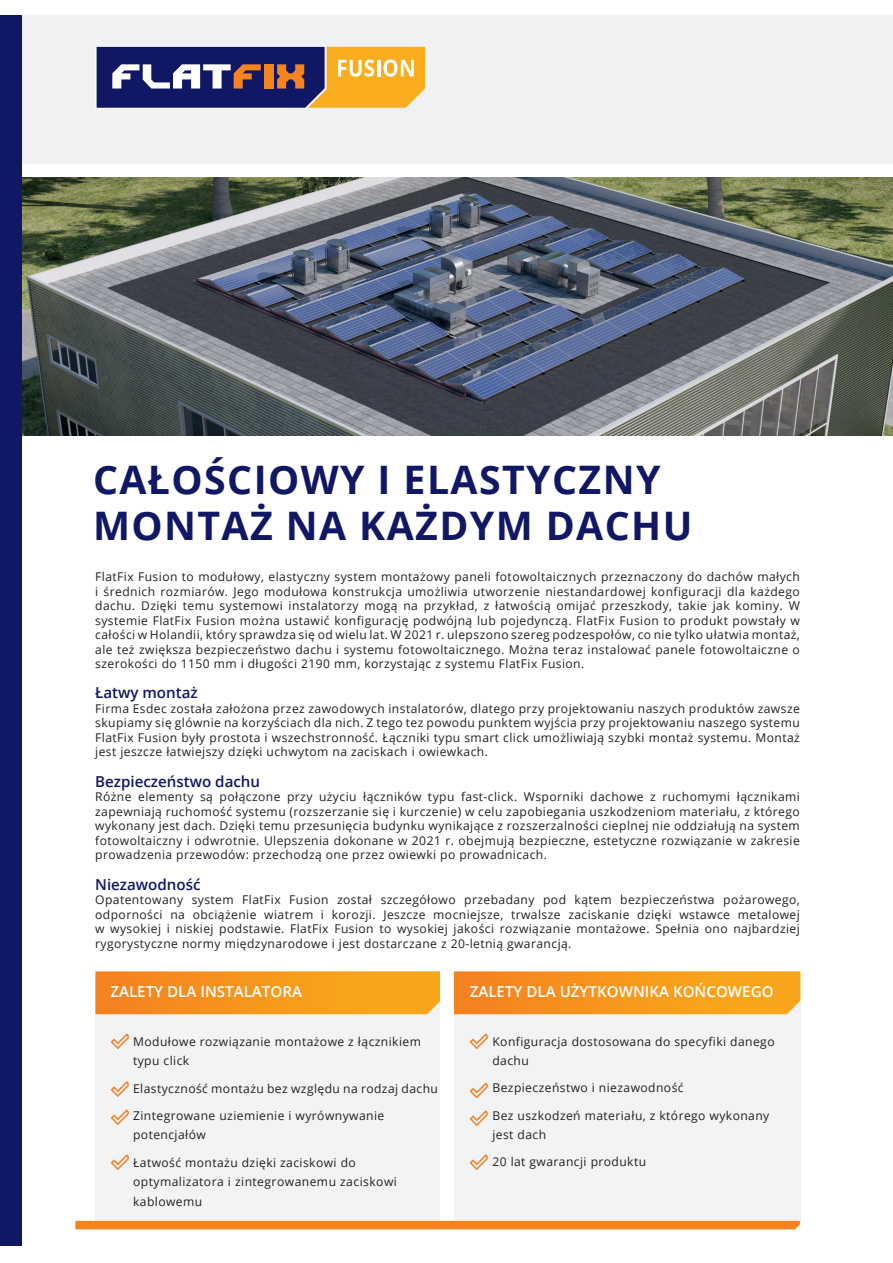
<style>
.page{position:relative;width:893px;height:1263px;background:#fff}
.page>*{position:absolute;margin:0;border:0;box-sizing:border-box;transform-origin:0 0}
.t1{font:700 39.3px/46.8px "Open Sans";letter-spacing:.035em;color:#101865}
.t2{font:600 15.15px "Open Sans";color:#fff}
.t3{font:600 15.15px "Open Sans";color:#101865}
.t4{font:12.15px/14.5px "Open Sans";letter-spacing:.035em;color:#231f20}
</style>
<div class="page">
<div style="left:17px;top:15px;width:876px;height:149px;background:#f0f1f2"></div>
<div style="left:95px;top:979px;width:705px;height:246px;background:#f2f3f4"></div>
<svg style="left:95px;top:971px;width:346px;height:43px;background:#f79821"></svg>
<svg style="left:454px;top:971px;width:346px;height:43px;background:#f79820"></svg>
<div style="left:441px;top:969px;width:13px;height:260px;background:#fff"></div>
<svg style="left:111px;top:1033px;width:18px;height:16px"></svg>
<svg style="left:111px;top:1154px;width:18px;height:16px"></svg>
<svg style="left:111px;top:1081px;width:18px;height:16px"></svg>
<svg style="left:111px;top:1109px;width:18px;height:16px"></svg>
<svg style="left:470px;top:1033px;width:18px;height:16px"></svg>
<svg style="left:470px;top:1154px;width:18px;height:16px"></svg>
<svg style="left:470px;top:1083px;width:18px;height:15px"></svg>
<svg style="left:470px;top:1110px;width:18px;height:16px"></svg>
<img style="left:22px;top:177px;width:871px;height:258px">
<div style="left:0;top:15px;width:22px;height:1230px;background:#101865"></div>
<svg style="left:96px;top:46px;width:329px;height:63px;background:#7c6665"></svg>
<div style="left:75px;top:1221px;width:725px;height:8px;background:#f58420"></div>
<h1 class="t1" style="left:93px;top:455px;width:601px">CAŁOŚCIOWY I ELASTYCZNY<br>MONTAŻ NA KAŻDYM DACHU</h1>
<p class="t4" style="left:95px;top:569px;width:706px;text-align:justify">FlatFix Fusion to modułowy, elastyczny system montażowy paneli fotowoltaicznych przeznaczony do dachów małych i średnich rozmiarów. Jego modułowa konstrukcja umożliwia utworzenie niestandardowej konfiguracji dla każdego dachu. Dzięki temu systemowi instalatorzy mogą na przykład, z łatwością omijać przeszkody, takie jak kominy. W systemie FlatFix Fusion można ustawić konfigurację podwójną lub pojedynczą. FlatFix Fusion to produkt powstały w całości w Holandii, który sprawdza się od wielu lat. W 2021 r. ulepszono szereg podzespołów, co nie tylko ułatwia montaż, ale też zwiększa bezpieczeństwo dachu i systemu fotowoltaicznego. Można teraz instalować panele fotowoltaiczne o szerokości do 1150 mm i długości 2190 mm, korzystając z systemu FlatFix Fusion.</p>
<p class="t3" style="left:95px;top:682px;width:104px">Łatwy montaż</p>
<p class="t4" style="left:95px;top:701px;width:706px;text-align:justify">Firma Esdec została założona przez zawodowych instalatorów, dlatego przy projektowaniu naszych produktów zawsze skupiamy się glównie na korzyściach dla nich. Z tego tez powodu punktem wyjścia przy projektowaniu naszego systemu FlatFix Fusion były prostota i wszechstronność. Łączniki typu smart click umożliwiają szybki montaż systemu. Montaż jest jeszcze łatwiejszy dzięki uchwytom na zaciskach i owiewkach.</p>
<p class="t3" style="left:95px;top:771px;width:166px">Bezpieczeństwo dachu</p>
<p class="t4" style="left:95px;top:789px;width:706px;text-align:justify">Różne elementy są połączone przy użyciu łączników typu fast-click. Wsporniki dachowe z ruchomymi łącznikami zapewniają ruchomość systemu (rozszerzanie się i kurczenie) w celu zapobiegania uszkodzeniom materiału, z którego wykonany jest dach. Dzięki temu przesunięcia budynku wynikające z rozszerzalności cieplnej nie oddziałują na system fotowoltaiczny i odwrotnie. Ulepszenia dokonane w 2021 r. obejmują bezpieczne, estetyczne rozwiązanie w zakresie prowadzenia przewodów: przechodzą one przez owiewki po prowadnicach.</p>
<p class="t3" style="left:95px;top:874px;width:107px">Niezawodność</p>
<p class="t4" style="left:95px;top:892px;width:706px;text-align:justify">Opatentowany system FlatFix Fusion został szczegółowo przebadany pod kątem bezpieczeństwa pożarowego, odporności na obciążenie wiatrem i korozji. Jeszcze mocniejsze, trwalsze zaciskanie dzięki wstawce metalowej w wysokiej i niskiej podstawie. FlatFix Fusion to wysokiej jakości rozwiązanie montażowe. Spełnia ono najbardziej rygorystyczne normy międzynarodowe i jest dostarczane z 20-letnią gwarancją.</p>
<p class="t2" style="left:110px;top:981px;width:193px">ZALETY DLA INSTALATORA</p>
<p class="t4" style="left:133px;top:1031px;width:289px;line-height:19.6px">Modułowe rozwiązanie montażowe z łącznikiem typu click</p>
<p class="t4" style="left:133px;top:1080px;width:306px">Elastyczność montażu bez względu na rodzaj dachu</p>
<p class="t4" style="left:133px;top:1105px;width:253px;line-height:19.6px">Zintegrowane uziemienie i wyrównywanie potencjałów</p>
<p class="t4" style="left:133px;top:1152px;width:265px;line-height:19.6px">Łatwość montażu dzięki zaciskowi do optymalizatora i zintegrowanemu zaciskowi kablowemu</p>
<p class="t2" style="left:470px;top:980px;width:305px">ZALETY DLA UŻYTKOWNIKA KOŃCOWEGO</p>
<p class="t4" style="left:492px;top:1031px;width:284px;line-height:19.6px">Konfiguracja dostosowana do specyfiki danego dachu</p>
<p class="t4" style="left:492px;top:1080px;width:193px">Bezpieczeństwo i niezawodność</p>
<p class="t4" style="left:492px;top:1105px;width:278px;line-height:19.6px">Bez uszkodzeń materiału, z którego wykonany jest dach</p>
<p class="t4" style="left:492px;top:1154px;width:155px">20 lat gwarancji produktu</p>
</div>
